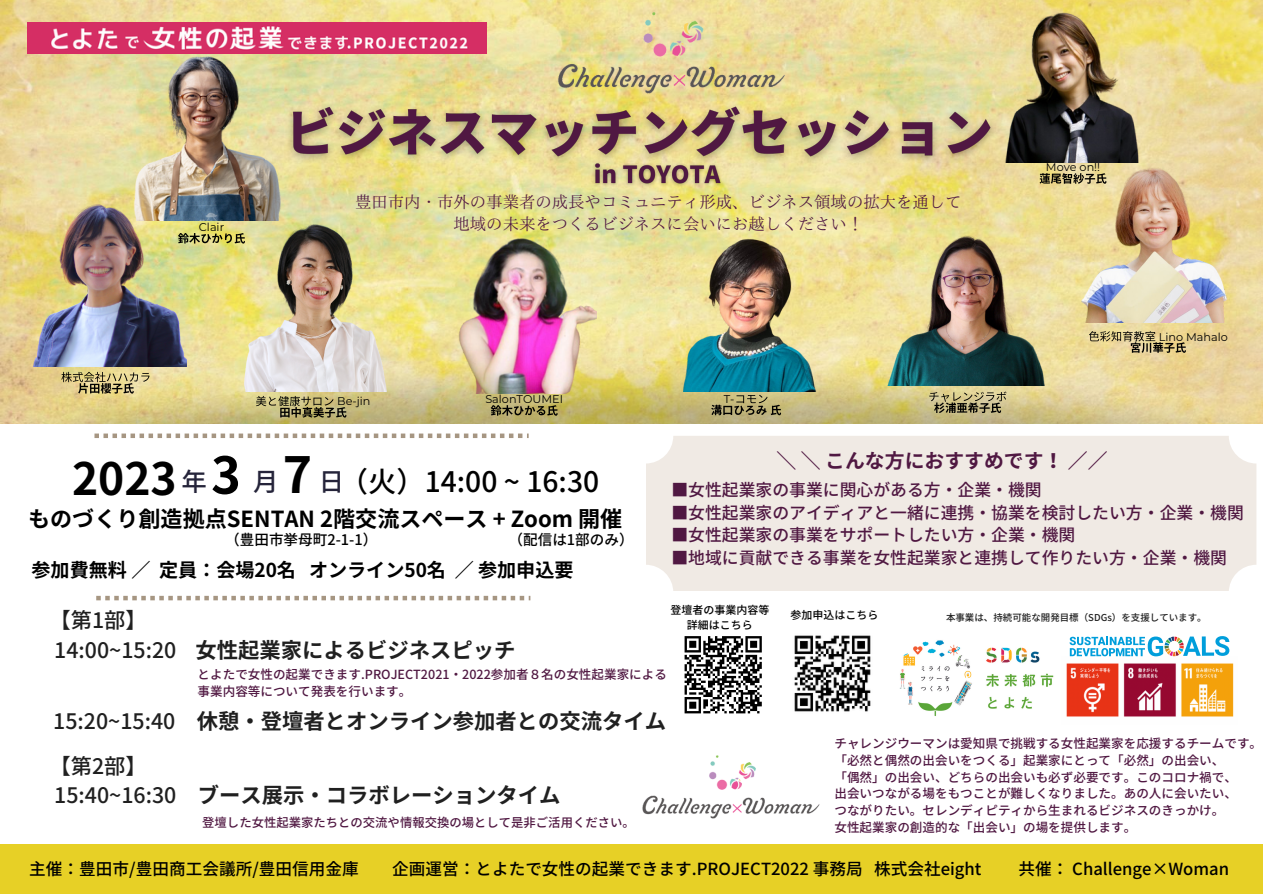
<style>
.page{position:relative;width:1263px;height:894px;background:#fff}
.page>*{position:absolute;margin:0;border:0;box-sizing:border-box;transform-origin:0 0}
.t1{font:44.4px "Generic 1";color:#000}
.t2{font:28.2px "Generic 0";color:#000}
.t3{font:25.5px "Generic 0";color:#25243a}
.t4{font:22.05px "Generic 1";color:#000}
.t5{font:21.3px "Generic 1";color:#202020}
.t6{font:21.3px "Generic 0";color:#202020}
.t7{font:19.8px "Generic 1";color:#501842}
.t8{font:19.05px "Generic 1";color:#000}
.t9{font:16.8px "Generic 0";color:#501842}
.t10{font:16.65px "Generic 0";color:#000}
.t11{font:16.35px/22.5px "Generic 4";color:#501842;text-align:center}
.t12{font:14.55px "Generic 0";color:#000}
.t13{font:12.6px/16.8px "Generic 0";color:#501842}
.t14{font:12.3px "Generic 0";color:#501842}
.t15{font:11.25px "Generic 2";color:#000}
.t16{font:10.95px/15px "Generic 0";color:#000;text-align:center}
.t17{font:9.45px "Generic 0";color:#202020}
.s1{font-size:50.55px}
.s2{font-size:49.8px}
.s3{font-family:"Generic 0"}
</style>
<div class="page">
<img style="left:0;top:0;width:1263px;height:288px">
<img style="left:27px;top:22px;width:459px;height:32px">
<img style="left:0;top:288px;width:1263px;height:136px">
<img style="left:794px;top:635px;width:77px;height:77px">
<img style="left:111px;top:38px;width:200px;height:182px">
<img style="left:968px;top:0;width:205px;height:162px">
<img style="left:13px;top:179px;width:174px;height:188px">
<img style="left:226px;top:217px;width:174px;height:174px">
<img style="left:881px;top:235px;width:173px;height:150px">
<img style="left:1067px;top:148px;width:182px;height:174px">
<img style="left:675px;top:233px;width:146px;height:158px">
<img style="left:451px;top:226px;width:146px;height:167px">
<img style="left:555px;top:4px;width:233px;height:78px">
<div style="left:0;top:843px;width:1263px;height:50px;background:#e7d026"></div>
<div style="left:646px;top:436px;width:610px;height:154px;background:#f0eae4"></div>
<svg style="left:96px;top:595px;width:434px;height:5px"></svg>
<svg style="left:94px;top:433px;width:435px;height:5px"></svg>
<svg style="left:684px;top:636px;width:78px;height:78px"></svg>
<img style="left:642px;top:755px;width:178px;height:63px">
<img style="left:1066px;top:656px;width:168px;height:61px">
<img style="left:899px;top:640px;width:155px;height:76px">
<img style="left:273px;top:82px;width:733px;height:101px">
<svg style="left:178px;top:233px;width:67px;height:10px"></svg>
<svg style="left:61px;top:372px;width:89px;height:21px;background:#b1a471"></svg>
<svg style="left:256px;top:396px;width:90px;height:21px;background:#958d5e"></svg>
<svg style="left:711px;top:394px;width:70px;height:21px"></svg>
<svg style="left:491px;top:405px;width:67px;height:10px"></svg>
<svg style="left:929px;top:391px;width:77px;height:22px;background:#9d946c"></svg>
<svg style="left:1089px;top:331px;width:97px;height:22px;background:#b7a776"></svg>
<svg style="left:1040px;top:173px;width:66px;height:11px"></svg>
<img style="left:589px;top:150px;width:137px;height:48px">
<svg style="left:1069px;top:636px;width:160px;height:20px"></svg>
<p class="t15" style="left:199px;top:223px;width:27px">Clair</p>
<p class="t11" style="left:355px;top:191px;width:608px">豊⽥市内・市外の事業者の成⻑やコミュニティ形成、ビジネス領域の拡⼤を通して地域の未来をつくるビジネスに会いにお越しください！</p>
<p class="t15" style="left:337px;top:397px;width:35px">Be-jin</p>
<p class="t15" style="left:485px;top:395px;width:79px">SalonTOUMEI</p>
<p class="t15" style="left:724px;top:394px;width:12px">T-</p>
<p class="t15" style="left:1046px;top:163px;width:56px">Move on!!</p>
<p class="t15" style="left:1159px;top:332px;width:70px">Lino Mahalo</p>
<h1 class="t1" style="left:72px;top:456px;width:242px">2023 <span class="s1">3</span> <span class="s2">7</span></h1>
<h3 class="t4" style="left:28px;top:508px;width:596px">ものづくり創造拠点SENTAN 2階交流スペース + Zoom 開催</h3>
<h2 class="t2" style="left:340px;top:467px;width:261px">（⽕）14:00 ~ 16:30</h2>
<p class="t12" style="left:225px;top:532px;width:154px">（豊⽥市挙⺟町2-1-1）</p>
<p class="t12" style="left:509px;top:532px;width:127px">（配信は1部のみ）</p>
<h3 class="t3" style="left:182px;top:468px;width:27px">年</h3>
<h3 class="t3" style="left:253px;top:468px;width:27px">⽉</h3>
<h3 class="t3" style="left:319px;top:468px;width:27px">⽇</h3>
<h3 class="t8" style="left:32px;top:560px;width:543px">参加費無料 ∕ 定員：会場20名 オンライン50名 ∕ 参加申込要</h3>
<h3 class="t7" style="left:777px;top:451px;width:332px">＼ ＼ こんな⽅におすすめです！ ∕∕</h3>
<h3 class="t9" style="left:671px;top:481px;width:372px">■⼥性起業家の事業に関⼼がある⽅・企業・機関</h3>
<h3 class="t9" style="left:671px;top:504px;width:574px">■⼥性起業家のアイディアと⼀緒に連携・協業を検討したい⽅・企業・機関</h3>
<h3 class="t9" style="left:671px;top:526px;width:406px">■⼥性起業家の事業をサポートしたい⽅・企業・機関</h3>
<h3 class="t9" style="left:671px;top:549px;width:557px">■地域に貢献できる事業を⼥性起業家と連携して作りたい⽅・企業・機関</h3>
<p class="t16" style="left:670px;top:602px;width:100px">登壇者の事業内容等詳細はこちら</p>
<h3 class="t6" style="left:49px;top:609px;width:99px">【第1部】</h3>
<p class="t16" style="left:790px;top:608px;width:89px">参加申込はこちら</p>
<h3 class="t5" style="left:54px;top:639px;width:463px"><span class="s3">14:00~15:20</span> ⼥性起業家によるビジネスピッチ</h3>
<p class="t13" style="left:198px;top:666px;width:471px">とよたで⼥性の起業できます.PROJECT2021・2022参加者８名の⼥性起業家による事業内容等について発表を⾏います。</p>
<h3 class="t5" style="left:53px;top:710px;width:614px"><span class="s3">15:20~15:40</span> 休憩・登壇者とオンライン参加者との交流タイム</h3>
<p class="t17" style="left:946px;top:612px;width:262px">本事業は、持続可能な開発⽬標（SDGs）を⽀援しています。</p>
<h3 class="t6" style="left:49px;top:755px;width:99px">【第2部】</h3>
<h3 class="t5" style="left:54px;top:784px;width:508px"><span class="s3">15:40~16:30</span> ブース展⽰・コラボレーションタイム</h3>
<p class="t14" style="left:202px;top:816px;width:434px">登壇した⼥性起業家たちとの交流や情報交換の場として是⾮ご活⽤ください。</p>
<p class="t13" style="left:834px;top:735px;width:429px">チャレンジウーマンは愛知県で挑戦する⼥性起業家を応援するチームです。「必然と偶然の出会いをつくる」起業家にとって「必然」の出会い、<br>「偶然」の出会い、どちらの出会いも必ず必要です。このコロナ禍で、<br>出会いつながる場をもつことが難しくなりました。あの⼈に会いたい、<br>つながりたい。セレンディピティから⽣まれるビジネスのきっかけ。<br>⼥性起業家の創造的な「出会い」の場を提供します。</p>
<h3 class="t10" style="left:29px;top:860px;width:331px">主催：豊⽥市/豊⽥商⼯会議所/豊⽥信⽤⾦庫</h3>
<h3 class="t10" style="left:392px;top:860px;width:591px">企画運営：とよたで⼥性の起業できます.PROJECT2022 事務局 株式会社eight</h3>
<h3 class="t10" style="left:1018px;top:860px;width:212px">共催： Challenge×Woman</h3>
</div>
